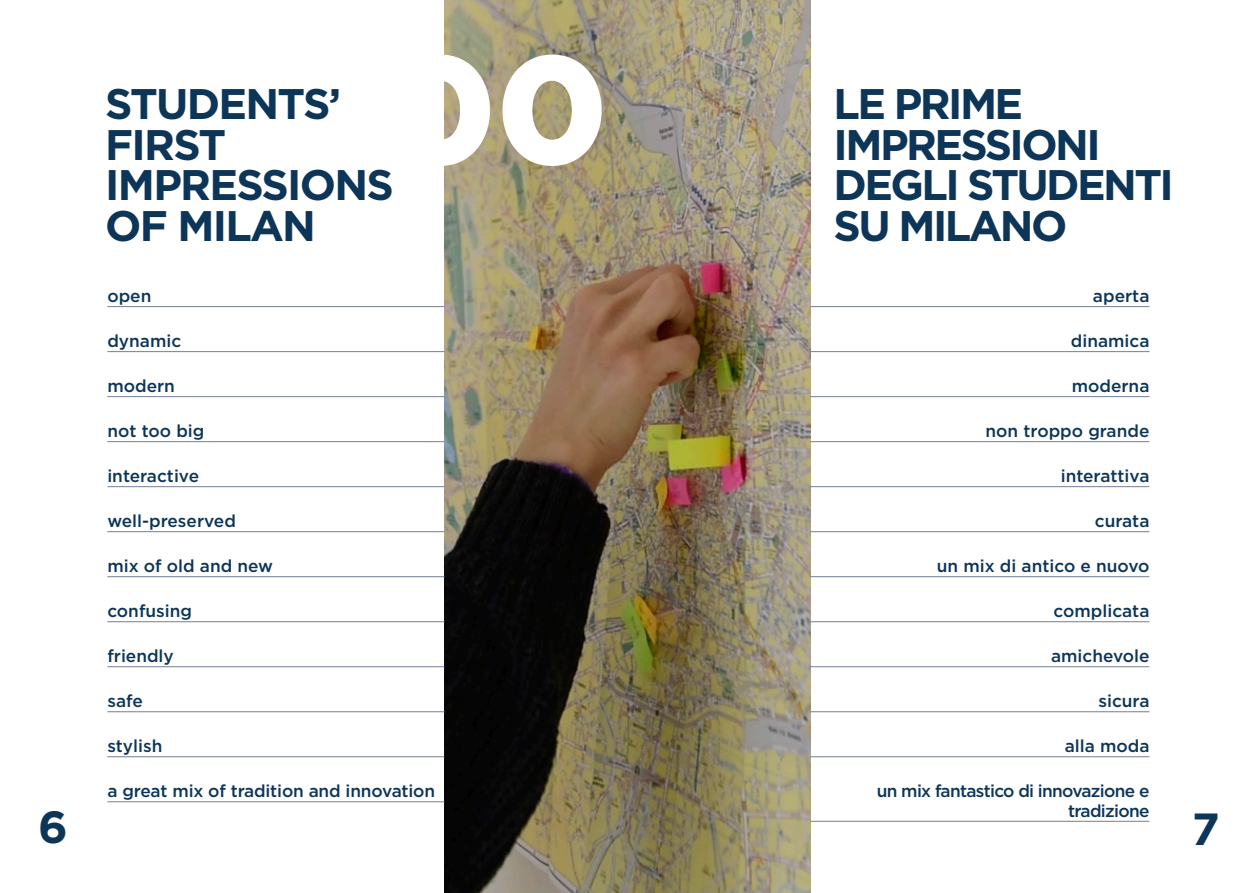
<style>
.page{position:relative;width:1259px;height:893px;background:#fff}
.page>*{position:absolute;margin:0;border:0;box-sizing:border-box;transform-origin:0 0}
.Sottotitolo{font:900 153px "Gotham";color:#fff}
.t1{font:700 45px "Gotham";color:#0c3558}
.Titolo_1{font:700 42.75px/40.5px "Gotham";letter-spacing:-.06em;color:#0c3558}
.Titolo_1-2{font:700 42.75px/40.5px "Gotham";letter-spacing:-.04em;color:#0c3558}
.Titolo_2{font:500 17.25px "Gotham";color:#0c3558}
.Titolo_2-2{font:500 17.25px/19.5px "Gotham";letter-spacing:-.04em;color:#0c3558;text-align:right}
</style>
<div class="page">
<img style="left:444px;top:0;width:366px;height:893px">
<hr style="left:107px;top:306px;width:337px;height:1px;background:#767d96">
<hr style="left:107px;top:351px;width:337px;height:1px;background:#767d96">
<hr style="left:107px;top:396px;width:337px;height:1px;background:#767d96">
<hr style="left:107px;top:441px;width:337px;height:1px;background:#767d96">
<hr style="left:107px;top:486px;width:337px;height:1px;background:#767d96">
<hr style="left:107px;top:531px;width:337px;height:1px;background:#767d96">
<hr style="left:107px;top:576px;width:337px;height:1px;background:#767d96">
<hr style="left:107px;top:621px;width:337px;height:1px;background:#767d96">
<hr style="left:107px;top:666px;width:337px;height:1px;background:#767d96">
<hr style="left:107px;top:711px;width:337px;height:1px;background:#767d96">
<hr style="left:107px;top:756px;width:337px;height:1px;background:#767d96">
<hr style="left:107px;top:801px;width:337px;height:1px;background:#767d96">
<hr style="left:810px;top:306px;width:339px;height:1px;background:#767d96">
<hr style="left:810px;top:351px;width:339px;height:1px;background:#767d96">
<hr style="left:810px;top:396px;width:339px;height:1px;background:#767d96">
<hr style="left:810px;top:441px;width:339px;height:1px;background:#767d96">
<hr style="left:810px;top:486px;width:339px;height:1px;background:#767d96">
<hr style="left:810px;top:531px;width:339px;height:1px;background:#767d96">
<hr style="left:810px;top:576px;width:339px;height:1px;background:#767d96">
<hr style="left:810px;top:621px;width:339px;height:1px;background:#767d96">
<hr style="left:810px;top:666px;width:339px;height:1px;background:#767d96">
<hr style="left:810px;top:711px;width:339px;height:1px;background:#767d96">
<hr style="left:810px;top:756px;width:339px;height:1px;background:#767d96">
<hr style="left:810px;top:821px;width:339px;height:1px;background:#767d96">
<p class="Sottotitolo" style="left:384px;top:4px;width:225px">00</p>
<p class="Titolo_1-2" style="left:105px;top:84px;width:290px">STUDENTS’<br>FIRST<br>IMPRESSIONS</p>
<p class="Titolo_1" style="left:105px;top:205px;width:212px">OF MILAN</p>
<p class="Titolo_1" style="left:833px;top:84px;width:342px">LE PRIME<br>IMPRESSIONI<br>DEGLI STUDENTI<br>SU MILANO</p>
<p class="Titolo_2" style="left:1093px;top:285px;width:58px">aperta</p>
<p class="Titolo_2" style="left:1070px;top:330px;width:80px">dinamica</p>
<p class="Titolo_2" style="left:1071px;top:375px;width:79px">moderna</p>
<p class="Titolo_2" style="left:985px;top:420px;width:165px">non troppo grande</p>
<p class="Titolo_2" style="left:1060px;top:465px;width:90px">interattiva</p>
<p class="Titolo_2" style="left:1095px;top:510px;width:56px">curata</p>
<p class="Titolo_2" style="left:937px;top:555px;width:214px">un mix di antico e nuovo</p>
<p class="Titolo_2" style="left:1053px;top:600px;width:97px">complicata</p>
<p class="Titolo_2" style="left:1051px;top:645px;width:100px">amichevole</p>
<p class="Titolo_2" style="left:1098px;top:690px;width:52px">sicura</p>
<p class="Titolo_2" style="left:1064px;top:735px;width:86px">alla moda</p>
<p class="Titolo_2-2" style="left:877px;top:781px;width:274px">un mix fantastico di innovazione e tradizione</p>
<p class="Titolo_2" style="left:107px;top:285px;width:46px">open</p>
<p class="Titolo_2" style="left:107px;top:330px;width:75px">dynamic</p>
<p class="Titolo_2" style="left:107px;top:375px;width:69px">modern</p>
<p class="Titolo_2" style="left:107px;top:420px;width:99px">not too big</p>
<p class="Titolo_2" style="left:107px;top:465px;width:93px">interactive</p>
<p class="Titolo_2" style="left:107px;top:510px;width:130px">well-preserved</p>
<p class="Titolo_2" style="left:107px;top:555px;width:167px">mix of old and new</p>
<p class="Titolo_2" style="left:107px;top:600px;width:86px">confusing</p>
<p class="Titolo_2" style="left:107px;top:645px;width:68px">friendly</p>
<p class="Titolo_2" style="left:107px;top:690px;width:37px">safe</p>
<p class="Titolo_2" style="left:107px;top:735px;width:57px">stylish</p>
<p class="Titolo_2" style="left:107px;top:780px;width:329px">a great mix of tradition and innovation</p>
<h2 class="t1" style="left:38px;top:797px;width:31px">6</h2>
<h2 class="t1" style="left:1192px;top:799px;width:29px">7</h2>
</div>
